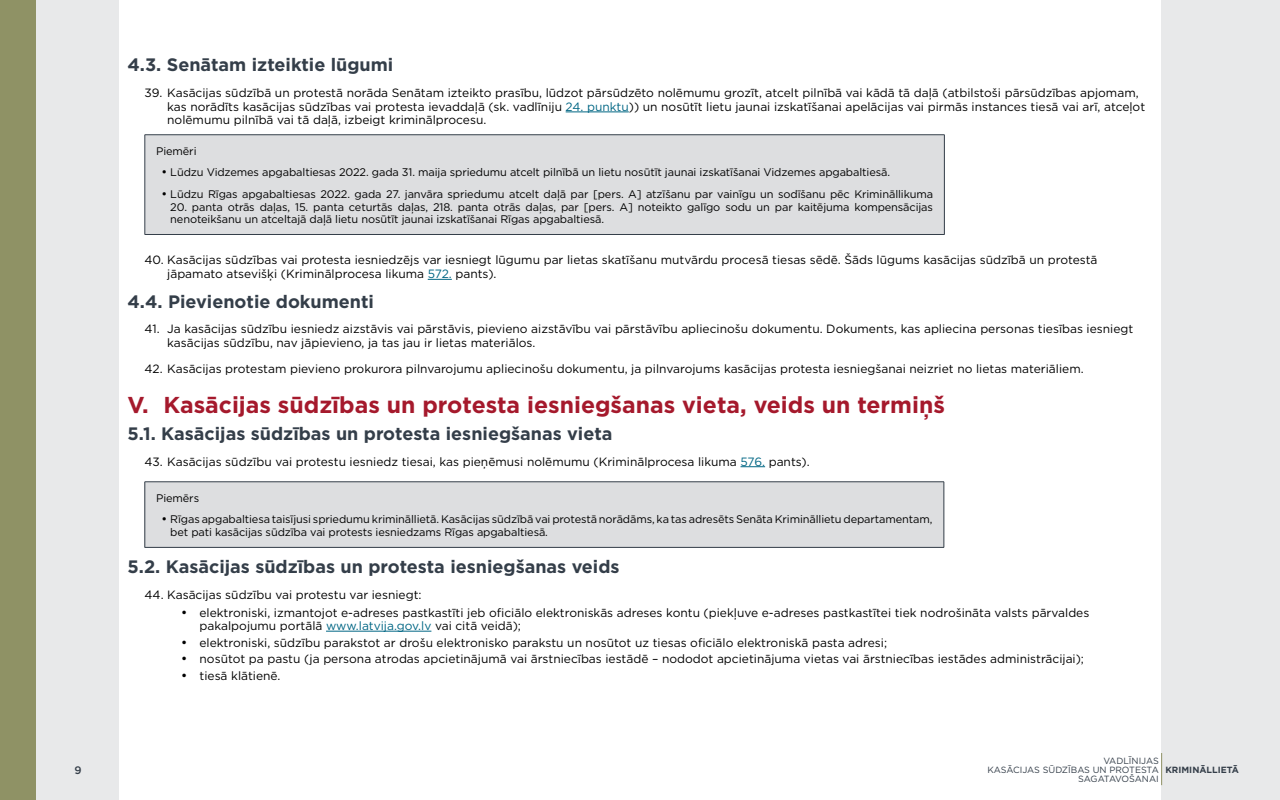
<style>
.page{position:relative;width:1280px;height:800px;background:#fff}
.page>*{position:absolute;margin:0;border:0;box-sizing:border-box;transform-origin:0 0}
._1_limenis_virsrakst{font:700 23px "Gotham";color:#a5192c}
._2_limenis_virsrakst{font:700 18px "Gotham";color:#343e49}
.t1{font:12px/13.8px "Gotham";color:#000}
.List_Paragraph{font:11px/12.7px "Gotham";letter-spacing:-.01em;color:#000}
.t2{font:500 10.9px "Gotham";color:#343e49}
.t3{font:9px/9px "Gotham";letter-spacing:-.005em;color:#343e49;text-align:right}
.t4{font:700 9px "Gotham";color:#343e49}
.s1{color:#006684}
</style>
<div class="page">
<div style="left:0;top:0;width:119px;height:800px;background:#e8e9ea"></div>
<div style="left:0;top:0;width:36px;height:800px;background:#8f9265"></div>
<div style="left:1162px;top:0;width:118px;height:800px;background:#e8e9ea"></div>
<hr style="left:1161px;top:753px;width:1px;height:32px;background:#8f9265">
<hr style="left:566px;top:112px;width:63px;height:1px;background:#006684">
<svg style="left:428px;top:279px;width:24px;height:1px"></svg>
<svg style="left:741px;top:466px;width:24px;height:1px"></svg>
<hr style="left:326px;top:631px;width:105px;height:1px;background:#006684">
<div style="left:145px;top:135px;width:799px;height:99px;background:#dddee0"></div>
<hr style="left:145px;top:134px;width:800px;height:1px;background:#343e49">
<hr style="left:145px;top:135px;width:1px;height:99px;background:#343e49">
<hr style="left:944px;top:135px;width:1px;height:99px;background:#343e49">
<hr style="left:145px;top:234px;width:800px;height:1px;background:#343e49">
<div style="left:145px;top:482px;width:799px;height:65px;background:#dddee0"></div>
<hr style="left:145px;top:482px;width:799px;height:1px;background:#343e49">
<hr style="left:145px;top:482px;width:1px;height:65px;background:#343e49">
<hr style="left:944px;top:482px;width:1px;height:65px;background:#343e49">
<hr style="left:145px;top:547px;width:799px;height:1px;background:#343e49">
<p class="_2_limenis_virsrakst" style="left:128px;top:53px;width:267px">4.3. Senātam izteiktie lūgumi</p>
<p class="t1" style="left:167px;top:85px;width:980px;text-indent:-23px">39. Kasācijas sūdzībā un protestā norāda Senātam izteikto prasību, lūdzot pārsūdzēto nolēmumu grozīt, atcelt pilnībā vai kādā tā daļā (atbilstoši pārsūdzības apjomam, kas norādīts kasācijas sūdzības vai protesta ievaddaļā (sk. vadlīniju <span class="s1">24. punktu</span>)) un nosūtīt lietu jaunai izskatīšanai apelācijas vai pirmās instances tiesā vai arī, atceļot nolēmumu pilnībā vai tā daļā, izbeigt kriminālprocesu.</p>
<p class="List_Paragraph" style="left:156px;top:144px;width:42px">Piemēri</p>
<p class="List_Paragraph" style="left:162px;top:166px;width:730px">• Lūdzu Vidzemes apgabaltiesas 2022. gada 31. maija spriedumu atcelt pilnībā un lietu nosūtīt jaunai izskatīšanai Vidzemes apgabaltiesā.</p>
<p class="List_Paragraph" style="left:162px;top:187px;width:773px">• Lūdzu Rīgas apgabaltiesas 2022. gada 27. janvāra spriedumu atcelt daļā par [pers. A] atzīšanu par vainīgu un sodīšanu pēc Krimināllikuma</p>
<p class="List_Paragraph" style="left:170px;top:200px;width:764px">20. panta otrās daļas, 15. panta ceturtās daļas, 218. panta otrās daļas, par [pers. A] noteikto galīgo sodu un par kaitējuma kompensācijas nenoteikšanu un atceltajā daļā lietu nosūtīt jaunai izskatīšanai Rīgas apgabaltiesā.</p>
<p class="t1" style="left:167px;top:253px;width:932px;text-indent:-23px">40. Kasācijas sūdzības vai protesta iesniedzējs var iesniegt lūgumu par lietas skatīšanu mutvārdu procesā tiesas sēdē. Šāds lūgums kasācijas sūdzībā un protestā jāpamato atsevišķi (Kriminālprocesa likuma <span class="s1">572.</span> pants).</p>
<p class="_2_limenis_virsrakst" style="left:128px;top:289px;width:248px">4.4. Pievienotie dokumenti</p>
<p class="t1" style="left:167px;top:322px;width:968px;text-indent:-23px">41. Ja kasācijas sūdzību iesniedz aizstāvis vai pārstāvis, pievieno aizstāvību vai pārstāvību apliecinošu dokumentu. Dokuments, kas apliecina personas tiesības iesniegt kasācijas sūdzību, nav jāpievieno, ja tas jau ir lietas materiālos.</p>
<p class="t1" style="left:145px;top:362px;width:941px">42. Kasācijas protestam pievieno prokurora pilnvarojumu apliecinošu dokumentu, ja pilnvarojums kasācijas protesta iesniegšanai neizriet no lietas materiāliem.</p>
<p class="_1_limenis_virsrakst" style="left:128px;top:390px;width:819px">V. Kasācijas sūdzības un protesta iesniegšanas vieta, veids un termiņš</p>
<p class="_2_limenis_virsrakst" style="left:128px;top:421px;width:487px">5.1. Kasācijas sūdzības un protesta iesniegšanas vieta</p>
<p class="t1" style="left:145px;top:454px;width:667px">43. Kasācijas sūdzību vai protestu iesniedz tiesai, kas pieņēmusi nolēmumu (Kriminālprocesa likuma <span class="s1">576.</span> pants).</p>
<p class="List_Paragraph" style="left:156px;top:491px;width:44px">Piemērs</p>
<p class="List_Paragraph" style="left:170px;top:513px;width:764px;text-indent:-9px">• Rīgas apgabaltiesa taisījusi spriedumu krimināllietā. Kasācijas sūdzībā vai protestā norādāms, ka tas adresēts Senāta Krimināllietu departamentam, bet pati kasācijas sūdzība vai protests iesniedzams Rīgas apgabaltiesā.</p>
<p class="_2_limenis_virsrakst" style="left:128px;top:555px;width:494px">5.2. Kasācijas sūdzības un protesta iesniegšanas veids</p>
<p class="t1" style="left:145px;top:588px;width:279px">44. Kasācijas sūdzību vai protestu var iesniegt:</p>
<p class="t1" style="left:200px;top:607px;width:891px;line-height:12.5px;text-indent:-18px">• elektroniski, izmantojot e-adreses pastkastīti jeb oficiālo elektroniskās adreses kontu (piekļuve e-adreses pastkastītei tiek nodrošināta valsts pārvaldes pakalpojumu portālā <span class="s1">www.latvija.gov.lv</span> vai citā veidā);</p>
<p class="t1" style="left:182px;top:635px;width:707px">• elektroniski, sūdzību parakstot ar drošu elektronisko parakstu un nosūtot uz tiesas oficiālo elektroniskā pasta adresi;</p>
<p class="t1" style="left:182px;top:652px;width:904px">• nosūtot pa pastu (ja persona atrodas apcietinājumā vai ārstniecības iestādē – nododot apcietinājuma vietas vai ārstniecības iestādes administrācijai);</p>
<p class="t1" style="left:182px;top:669px;width:100px">• tiesā klātienē.</p>
<p class="t3" style="left:988px;top:756px;width:173px">VADLĪNIJAS<br>KASĀCIJAS SŪDZĪBAS UN PROTESTA<br>SAGATAVOŠANAI</p>
<p class="t2" style="left:74px;top:763px;width:9px">9</p>
<p class="t4" style="left:1165px;top:764px;width:75px">KRIMINĀLLIETĀ</p>
</div>
